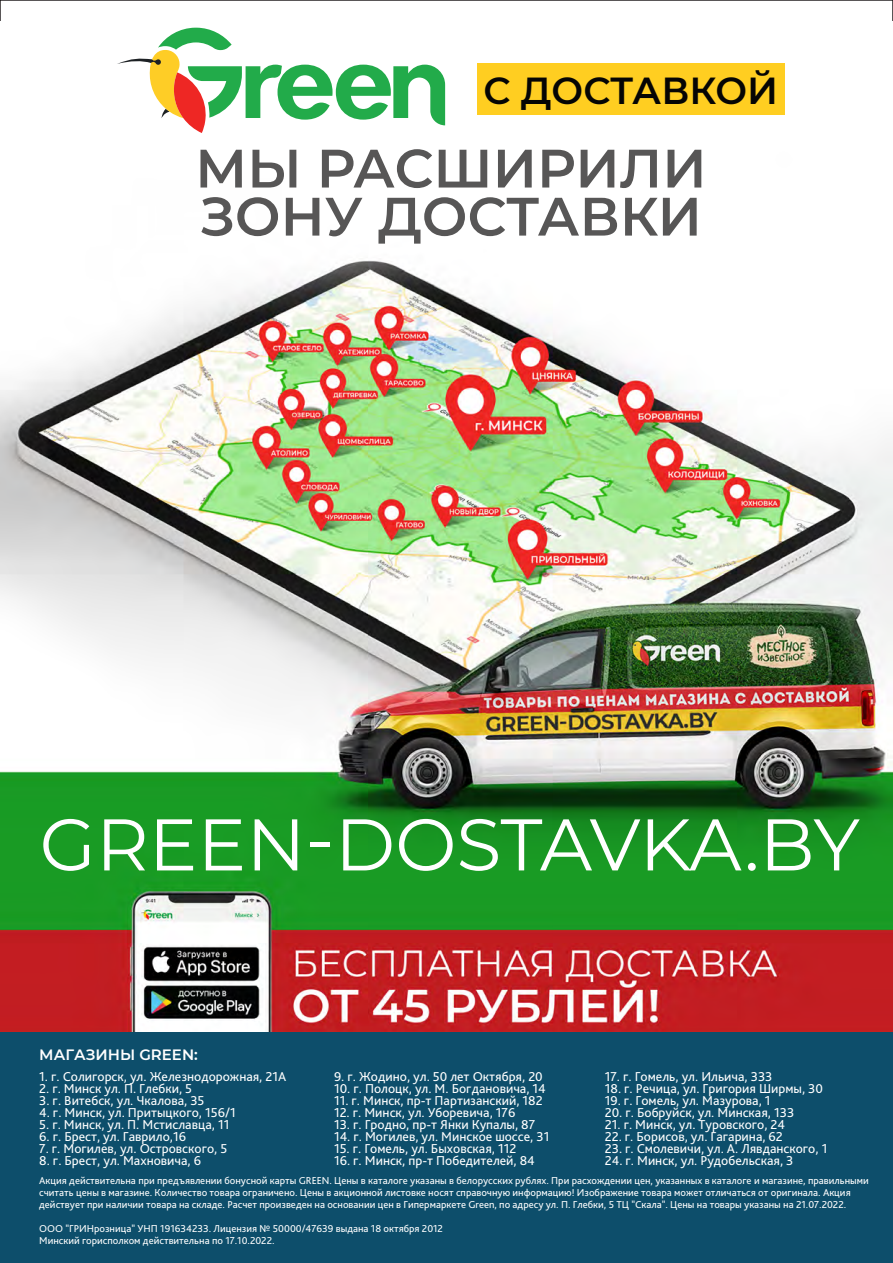
<style>
.page{position:relative;width:893px;height:1263px;background:#fff}
.page>*{position:absolute;margin:0;border:0;box-sizing:border-box;transform-origin:0 0}
.t1{font:72.9px "Montserrat";letter-spacing:-.005em;color:#fff}
.t2{font:600 54px/48px "Montserrat";color:#575656}
.t3{font:600 37.5px "Montserrat";color:#050504}
.t4{font:600 15px "Montserrat";color:#fff}
.t5{font:13.5px "Bliss Pro";color:#fff}
.t6{font:10.5px/12px "Bliss Pro";color:#fff}
</style>
<div class="page">
<img style="left:0;top:27px;width:893px;height:1006px">
<div style="left:0;top:1033px;width:893px;height:230px;background:#0d4e6b"></div>
<svg style="left:117px;top:28px;width:328px;height:105px"></svg>
<div style="left:477px;top:64px;width:308px;height:50px;background:#ffce21"></div>
<h3 class="t3" style="left:483px;top:64px;width:296px">С ДОСТАВКОЙ</h3>
<h2 class="t2" style="left:195px;top:142px;width:513px">МЫ РАСШИРИЛИ<br>ЗОНУ ДОСТАВКИ</h2>
<h1 class="t1" style="left:40px;top:794px;width:822px">GREEN-DOSTAVKA.BY</h1>
<p class="t4" style="left:39px;top:1044px;width:160px">МАГАЗИНЫ GREEN:</p>
<p class="t5" style="left:334px;top:1068px;width:210px">9. г. Жодино, ул. 50 лет Октября, 20</p>
<p class="t5" style="left:334px;top:1080px;width:213px">10. г. Полоцк, ул. М. Богдановича, 14</p>
<p class="t5" style="left:334px;top:1092px;width:210px">11. г. Минск, пр-т Партизанский, 182</p>
<p class="t5" style="left:334px;top:1104px;width:183px">12. г. Минск, ул. Уборевича, 176</p>
<p class="t5" style="left:334px;top:1116px;width:203px">13. г. Гродно, пр-т Янки Купалы, 87</p>
<p class="t5" style="left:334px;top:1128px;width:217px">14. г. Могилев, ул. Минское шоссе, 31</p>
<p class="t5" style="left:334px;top:1140px;width:184px">15. г. Гомель, ул. Быховская, 112</p>
<p class="t5" style="left:334px;top:1152px;width:202px">16. г. Минск, пр-т Победителей, 84</p>
<p class="t5" style="left:605px;top:1068px;width:169px">17. г. Гомель, ул. Ильича, 333</p>
<p class="t5" style="left:605px;top:1080px;width:220px">18. г. Речица, ул. Григория Ширмы, 30</p>
<p class="t5" style="left:605px;top:1092px;width:167px">19. г. Гомель, ул. Мазурова, 1</p>
<p class="t5" style="left:605px;top:1104px;width:191px">20. г. Бобруйск, ул. Минская, 133</p>
<p class="t5" style="left:605px;top:1116px;width:182px">21. г. Минск, ул. Туровского, 24</p>
<p class="t5" style="left:605px;top:1128px;width:180px">22. г. Борисов, ул. Гагарина, 62</p>
<p class="t5" style="left:605px;top:1140px;width:224px">23. г. Смолевичи, ул. А. Лявданского, 1</p>
<p class="t5" style="left:605px;top:1152px;width:190px">24. г. Минск, ул. Рудобельская, 3</p>
<p class="t5" style="left:39px;top:1068px;width:249px">1. г. Солигорск, ул. Железнодорожная, 21А</p>
<p class="t5" style="left:39px;top:1080px;width:154px">2. г. Минск ул. П. Глебки, 5</p>
<p class="t5" style="left:39px;top:1092px;width:167px">3. г. Витебск, ул. Чкалова, 35</p>
<p class="t5" style="left:39px;top:1104px;width:198px">4. г. Минск, ул. Притыцкого, 156/1</p>
<p class="t5" style="left:39px;top:1116px;width:192px">5. г. Минск, ул. П. Мстиславца, 11</p>
<p class="t5" style="left:39px;top:1128px;width:148px">6. г. Брест, ул. Гаврило,16</p>
<p class="t5" style="left:39px;top:1140px;width:190px">7. г. Могилев, ул. Островского, 5</p>
<p class="t5" style="left:39px;top:1152px;width:163px">8. г. Брест, ул. Махновича, 6</p>
<p class="t6" style="left:39px;top:1174px;width:831px">Акция действительна при предъявлении бонусной карты GREEN. Цены в каталоге указаны в белорусских рублях. При расхождении цен, указанных в каталоге и магазине, правильными считать цены в магазине. Количество товара ограничено. Цены в акционной листовке носят справочную информацию! Изображение товара может отличаться от оригинала. Акция действует при наличии товара на складе. Расчет произведен на основании цен в Гипермаркете Green, по адресу ул. П. Глебки, 5 ТЦ "Скала". Цены на товары указаны на 21.07.2022.</p>
<p class="t6" style="left:39px;top:1222px;width:405px">ООО "ГРИНрозница" УНП 191634233. Лицензия № 50000/47639 выдана 18 октября 2012<br>Минский горисполком действительна по 17.10.2022.</p>
</div>
